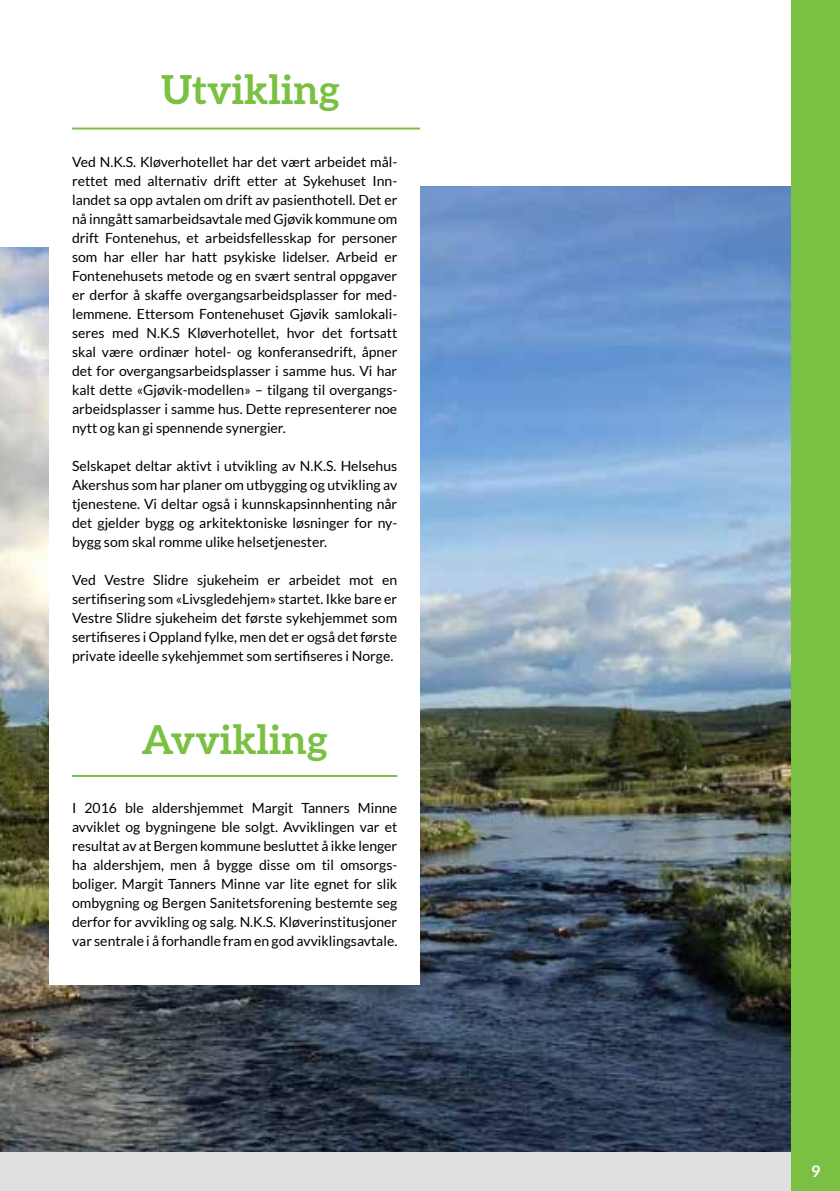
<style>
.page{position:relative;width:840px;height:1191px;background:#fff}
.page>*{position:absolute;margin:0;border:0;box-sizing:border-box;transform-origin:0 0}
.t1{font:700 40px "Aleo";color:#7ac143}
.t2{font:700 16px "Lato";color:#fff}
.t3{font:14px/19px "Lato";color:#000;text-align:justify}
</style>
<div class="page">
<div style="left:0;top:1151px;width:791px;height:40px;background:#dedfe0"></div>
<div style="left:791px;top:1151px;width:48px;height:40px;background:#7ac143"></div>
<img style="left:0;top:186px;width:791px;height:965px">
<div style="left:0;top:0;width:49px;height:246px;background:#fff"></div>
<div style="left:49px;top:0;width:371px;height:984px;background:#fff"></div>
<hr style="left:72px;top:128px;width:348px;height:2px;background:#7ac143">
<hr style="left:72px;top:775px;width:325px;height:2px;background:#7ac143">
<div style="left:791px;top:0;width:48px;height:1155px;background:#7ac143"></div>
<h1 class="t1" style="left:161px;top:67px;width:180px">Utvikling</h1>
<p class="t3" style="left:72px;top:152px;width:326px">Ved N.K.S. Kløverhotellet har det vært arbeidet mål&shy;rettet med alternativ drift etter at Sykehuset Inn&shy;landet sa opp avtalen om drift av pasienthotell. Det er nå inngått samarbeidsavtale med Gjøvik kommune om drift Fontenehus, et arbeidsfellesskap for personer som har eller har hatt psykiske lidelser. Arbeid er Fontenehusets metode og en svært sentral oppgaver er derfor å skaffe overgangsarbeidsplasser for med&shy;lemmene. Ettersom Fontenehuset Gjøvik samlokali&shy;seres med N.K.S Kløverhotellet, hvor det fortsatt skal være ordinær hotel- og konferansedrift, åpner det for overgangsarbeidsplasser i samme hus. Vi har kalt dette «Gjøvik-modellen» – tilgang til overgangs&shy;arbeidsplasser i samme hus. Dette representerer noe nytt og kan gi spennende synergier.</p>
<p class="t3" style="left:72px;top:456px;width:326px">Selskapet deltar aktivt i utvikling av N.K.S. Helsehus Akershus som har planer om utbygging og utvikling av tjenestene. Vi deltar også i kunnskapsinnhenting når det gjelder bygg og arkitektoniske løsninger for ny&shy;bygg som skal romme ulike helsetjenester.</p>
<p class="t3" style="left:72px;top:570px;width:326px">Ved Vestre Slidre sjukeheim er arbeidet mot en sertifisering som «Livsgledehjem» startet. Ikke bare er Vestre Slidre sjukeheim det første sykehjemmet som sertifiseres i Oppland fylke, men det er også det første private ideelle sykehjemmet som sertifiseres i Norge.</p>
<h1 class="t1" style="left:141px;top:716px;width:188px">Avvikling</h1>
<p class="t3" style="left:72px;top:798px;width:326px">I 2016 ble aldershjemmet Margit Tanners Minne avviklet og bygningene ble solgt. Avviklingen var et resultat av at Bergen kommune besluttet å ikke lenger ha aldershjem, men å bygge disse om til omsorgs&shy;boliger. Margit Tanners Minne var lite egnet for slik ombygning og Bergen Sanitetsforening bestemte seg derfor for avvikling og salg. N.K.S. Kløverinstitusjoner var sentrale i å forhandle fram en god avviklingsavtale.</p>
<p class="t2" style="left:810px;top:1161px;width:11px">9</p>
</div>
